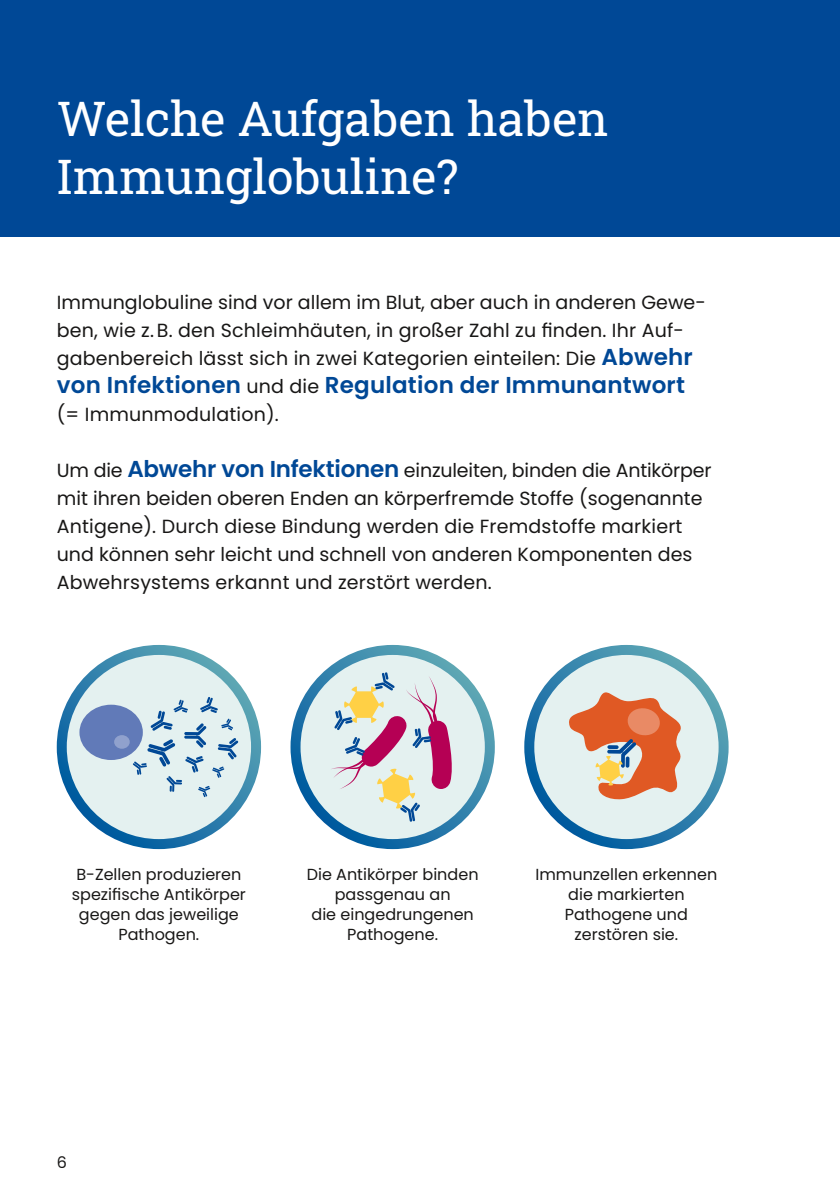
<style>
.page{position:relative;width:840px;height:1191px;background:#fff}
.page>*{position:absolute;margin:0;border:0;box-sizing:border-box;transform-origin:0 0}
.t1{font:48px/58px "Roboto Slab";color:#fff}
.t2{font:600 23px "Poppins";letter-spacing:.01em;color:#004896}
.t3{font:19px/28px "Poppins";letter-spacing:.01em;color:#181716}
.t4{font:16px/20px "Poppins";color:#181716;text-align:center}
.s1{font-weight:600;font-size:23px;color:#004896}
.s2{font-weight:400;font-size:19px;color:#181716}
</style>
<div class="page">
<div style="left:0;top:0;width:839px;height:236px;background:#004896"></div>
<svg style="left:295px;top:650px;width:194px;height:194px;background:#c1dbe2"></svg>
<svg style="left:330px;top:672px;width:124px;height:150px;background:#d6c6c9"></svg>
<div style="left:290px;top:645px;width:204px;height:204px;border:10px solid #fff;border-radius:50%"></div>
<svg style="left:529px;top:650px;width:194px;height:194px;background:#cae1e6"></svg>
<svg style="left:563px;top:682px;width:125px;height:118px;background:#deab91"></svg>
<div style="left:524px;top:645px;width:204px;height:204px;border:10px solid #fff;border-radius:50%"></div>
<div style="left:62px;top:650px;width:194px;height:194px;background:#e4f1f0;border-radius:50%"></div>
<div style="left:79px;top:704px;width:64px;height:56px;background:#617ab8;border-radius:50%"></div>
<div style="left:114px;top:735px;width:16px;height:13px;background:#90a1cd;border-radius:50%"></div>
<svg style="left:133px;top:697px;width:105px;height:100px"></svg>
<div style="left:57px;top:645px;width:204px;height:204px;border:10px solid #fff;border-radius:50%"></div>
<h1 class="t1" style="left:57px;top:88px;width:553px">Welche Aufgaben haben<br>Immunglobuline?</h1>
<p class="t3" style="left:57px;top:288px;width:647px">Immunglobuline sind vor allem im Blut, aber auch in anderen Gewe&shy;ben, wie z.B. den Schleimhäuten, in großer Zahl zu finden. Ihr Auf&shy;gabenbereich lässt sich in zwei Kategorien einteilen: Die <span class="s1">Abwehr</span></p>
<p class="t2" style="left:57px;top:371px;width:629px">von Infektionen <span class="s2">und die</span> Regulation der Immunantwort</p>
<p class="t3" style="left:57px;top:400px;width:223px">(= Immunmodulation).</p>
<p class="t3" style="left:57px;top:456px;width:655px">Um die <span class="s1">Abwehr von Infektionen</span> einzuleiten, binden die Antikörper mit ihren beiden oberen Enden an körperfremde Stoffe (sogenannte Antigene). Durch diese Bindung werden die Fremdstoffe markiert und können sehr leicht und schnell von anderen Komponenten des Abwehrsystems erkannt und zerstört werden.</p>
<p class="t4" style="left:72px;top:864px;width:175px">B-Zellen produzieren spezifische Antikörper gegen das jeweilige<br>Pathogen.</p>
<p class="t4" style="left:535px;top:864px;width:183px">Immunzellen erkennen die markierten<br>Pathogene und zerstören sie.</p>
<p class="t4" style="left:306px;top:864px;width:173px">Die Antikörper binden passgenau an<br>die eingedrungenen<br>Pathogene.</p>
<p class="t4" style="left:57px;top:1152px;width:12px">6</p>
</div>
